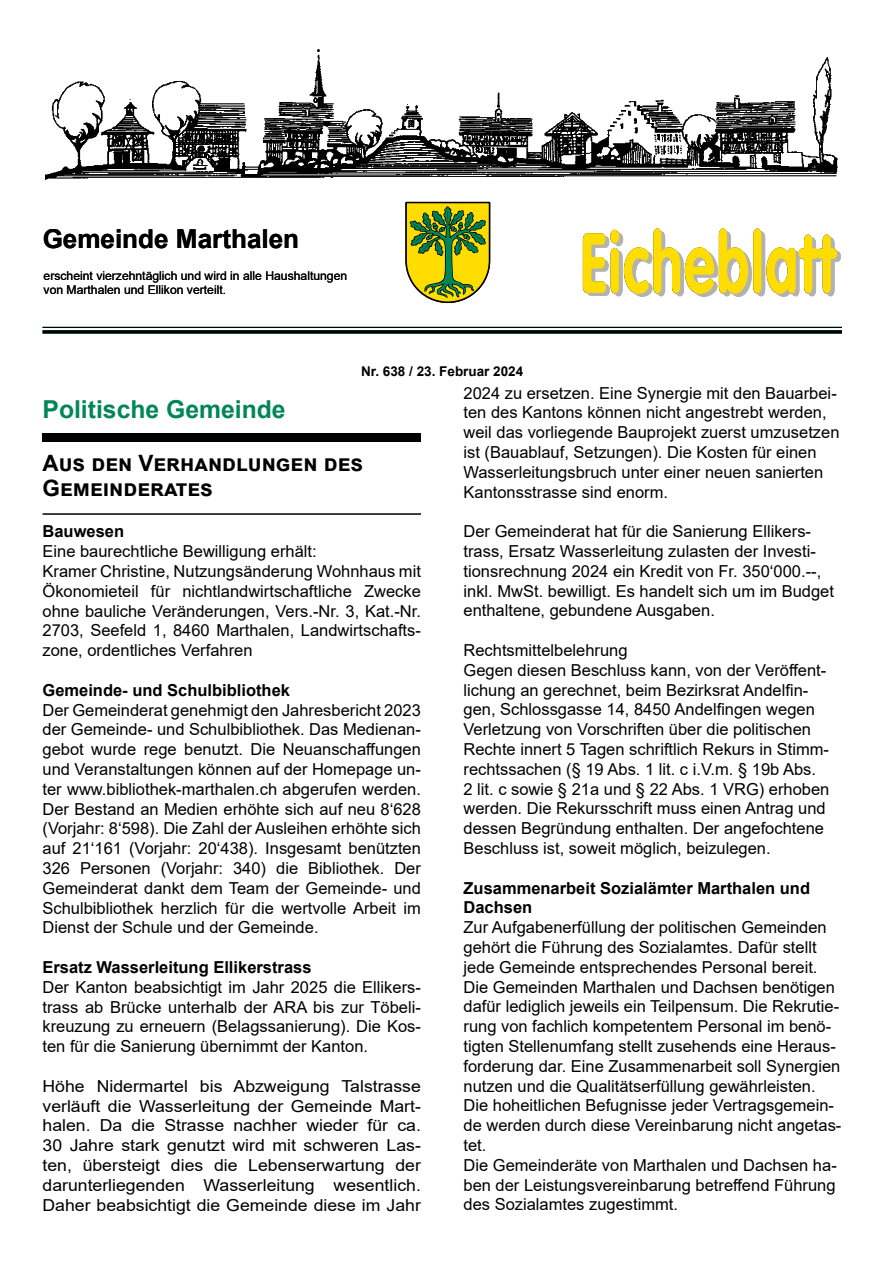
<style>
.page{position:relative;width:893px;height:1263px;background:#fff}
.page>*{position:absolute;margin:0;border:0;box-sizing:border-box;transform-origin:0 0}
.t1{font:700 26.1px "Arial";color:#000}
.t2{font:700 24.75px "Arial";color:#008657}
.t3{font:700 22.5px/25.5px "Arial";color:#000}
.t4{font:16.5px/19.8px "Arial";color:#000}
.t5{font:16.5px/19.8px "Arial";color:#000;text-align:justify;scale:1.07 1}
.t6{font:700 16.5px/19.8px "Arial";color:#000}
.t7{font:700 13.5px "Arial";color:#000}
.t8{font:12.15px/14.5px "Arial";color:#000}
</style>
<div class="page">
<hr style="left:43px;top:330px;width:799px;height:4px;background:#2c433a">
<img style="left:46px;top:49px;width:791px;height:131px">
<svg style="left:583px;top:228px;width:258px;height:69px"></svg>
<hr style="left:43px;top:327px;width:799px;height:1px;background:#008657">
<hr style="left:43px;top:330px;width:799px;height:3px;background:#008657">
<svg style="left:405px;top:201px;width:86px;height:103px;background:#a4aa2b"></svg>
<div style="left:43px;top:433px;width:378px;height:8px;background:#000"></div>
<hr style="left:43px;top:513px;width:378px;height:2px;background:#000">
<h1 class="t1" style="left:43px;top:220px;width:258px">Gemeinde Marthalen</h1>
<p class="t8" style="left:44px;top:268px;width:305px">erscheint vierzehntäglich und wird in alle Haushaltungen von Marthalen und Ellikon verteilt.</p>
<p class="t7" style="left:361px;top:362px;width:164px">Nr. 638 / 23. Februar 2024</p>
<h2 class="t2" style="left:43px;top:392px;width:245px">Politische Gemeinde</h2>
<h3 class="t3" style="left:43px;top:451px;width:322px">Aus den Verhandlungen des<br>Gemeinderates</h3>
<p class="t6" style="left:43px;top:522px;width:83px">Bauwesen</p>
<p class="t4" style="left:43px;top:541px;width:380px">Eine baurechtliche Bewilligung erhält:<br>Kramer Christine, Nutzungsänderung Wohnhaus mit Ökonomieteil für nichtlandwirtschaftliche Zwecke ohne bauliche Veränderungen, Vers.-Nr. 3, Kat.-Nr.<br>2703, Seefeld 1, 8460 Marthalen, Landwirtschafts&shy;zone, ordentliches Verfahren</p>
<p class="t6" style="left:43px;top:680px;width:249px">Gemeinde- und Schulbibliothek</p>
<p class="t4" style="left:43px;top:700px;width:380px;text-align:justify">Der Gemeinderat genehmigt den Jahresbericht 2023 der Gemeinde- und Schulbibliothek. Das Medienan&shy;gebot wurde rege benutzt. Die Neuanschaffungen und Veranstaltungen können auf der Homepage un&shy;ter www.bibliothek-marthalen.ch abgerufen werden.<br>Der Bestand an Medien erhöhte sich auf neu 8‘628 (Vorjahr: 8‘598). Die Zahl der Ausleihen erhöhte sich auf 21‘161 (Vorjahr: 20‘438). Insgesamt benützten 326 Personen (Vorjahr: 340) die Bibliothek. Der Gemeinderat dankt dem Team der Gemeinde- und Schulbibliothek herzlich für die wertvolle Arbeit im Dienst der Schule und der Gemeinde.</p>
<p class="t6" style="left:43px;top:957px;width:270px">Ersatz Wasserleitung Ellikerstrass</p>
<p class="t4" style="left:43px;top:977px;width:380px;text-align:justify">Der Kanton beabsichtigt im Jahr 2025 die Ellikers&shy;trass ab Brücke unterhalb der ARA bis zur Töbeli&shy;kreuzung zu erneuern (Belagssanierung). Die Kos&shy;ten für die Sanierung übernimmt der Kanton.</p>
<p class="t5" style="left:43px;top:1076px;width:355px">Höhe Nidermartel bis Abzweigung Talstrasse verläuft die Wasserleitung der Gemeinde Mart&shy;halen. Da die Strasse nachher wieder für ca.<br>30 Jahre stark genutzt wird mit schweren Las&shy;ten, übersteigt dies die Lebenserwartung der darunterliegenden Wasserleitung wesentlich.<br>Daher beabsichtigt die Gemeinde diese im Jahr</p>
<p class="t4" style="left:463px;top:383px;width:377px">2024 zu ersetzen. Eine Synergie mit den Bauarbei&shy;ten des Kantons können nicht angestrebt werden, weil das vorliegende Bauprojekt zuerst umzusetzen ist (Bauablauf, Setzungen). Die Kosten für einen Wasserleitungsbruch unter einer neuen sanierten Kantonsstrasse sind enorm.</p>
<p class="t4" style="left:463px;top:521px;width:372px">Der Gemeinderat hat für die Sanierung Ellikers&shy;trass, Ersatz Wasserleitung zulasten der Investi&shy;tionsrechnung 2024 ein Kredit von Fr. 350‘000.--, inkl. MwSt. bewilligt. Es handelt sich um im Budget enthaltene, gebundene Ausgaben.</p>
<p class="t4" style="left:463px;top:640px;width:367px">Rechtsmittelbelehrung<br>Gegen diesen Beschluss kann, von der Veröffent&shy;lichung an gerechnet, beim Bezirksrat Andelfin&shy;gen, Schlossgasse 14, 8450 Andelfingen wegen Verletzung von Vorschriften über die politischen Rechte innert 5 Tagen schriftlich Rekurs in Stimm&shy;rechtssachen (§ 19 Abs. 1 lit. c i.V.m. § 19b Abs.<br>2 lit. c sowie § 21a und § 22 Abs. 1 VRG) erhoben werden. Die Rekursschrift muss einen Antrag und dessen Begründung enthalten. Der angefochtene Beschluss ist, soweit möglich, beizulegen.</p>
<p class="t6" style="left:463px;top:878px;width:348px">Zusammenarbeit Sozialämter Marthalen und<br>Dachsen</p>
<p class="t4" style="left:463px;top:917px;width:379px">Zur Aufgabenerfüllung der politischen Gemeinden gehört die Führung des Sozialamtes. Dafür stellt jede Gemeinde entsprechendes Personal bereit.<br>Die Gemeinden Marthalen und Dachsen benötigen dafür lediglich jeweils ein Teilpensum. Die Rekrutie&shy;rung von fachlich kompetentem Personal im benö&shy;tigten Stellenumfang stellt zusehends eine Heraus&shy;forderung dar. Eine Zusammenarbeit soll Synergien nutzen und die Qualitätserfüllung gewährleisten.<br>Die hoheitlichen Befugnisse jeder Vertragsgemein&shy;de werden durch diese Vereinbarung nicht angetas&shy;tet.<br>Die Gemeinderäte von Marthalen und Dachsen ha&shy;ben der Leistungsvereinbarung betreffend Führung des Sozialamtes zugestimmt.</p>
</div>
